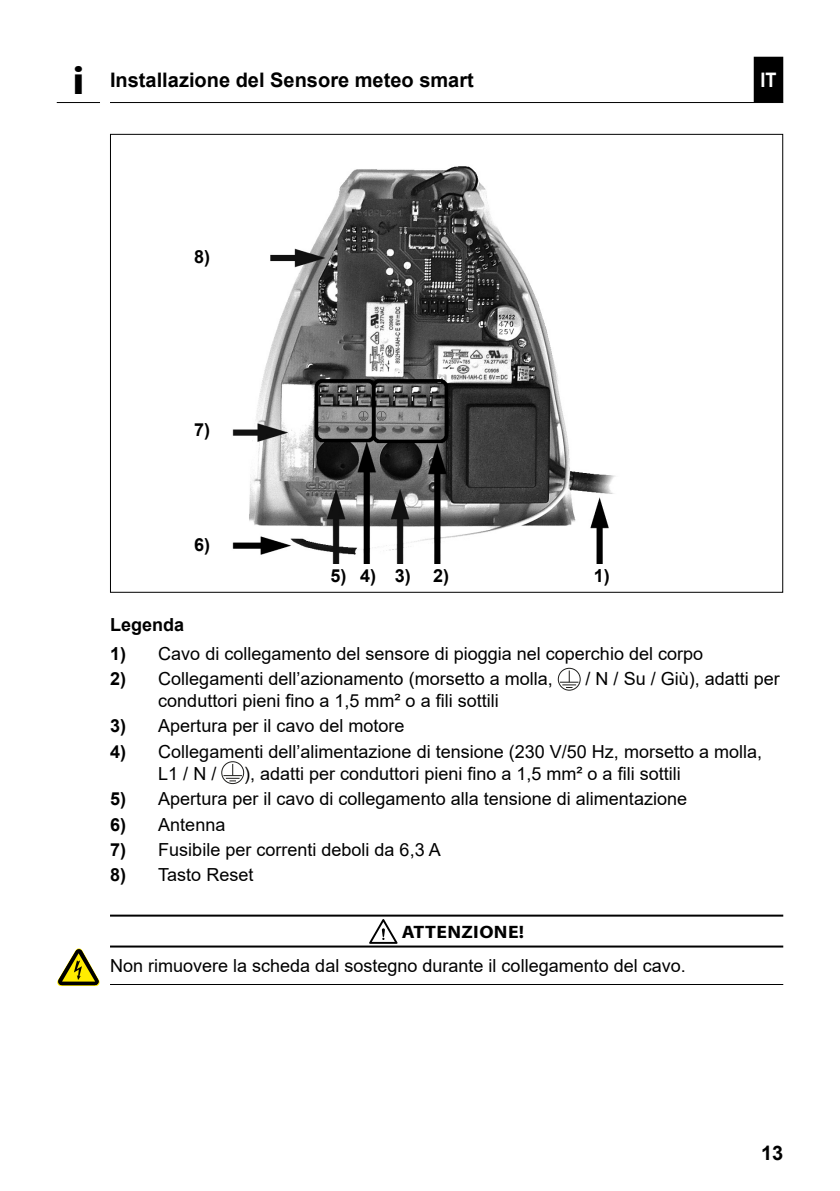
<style>
.page{position:relative;width:840px;height:1191px;background:#fff}
.page>*{position:absolute;margin:0;border:0;box-sizing:border-box;transform-origin:0 0}
.INFO-Icon{font:700 40px "Myriad Pro";color:#000;scale:1.1 1}
.Kapitelüberschrift{font:700 20px "Arial";color:#000}
.t1{font:700 20px "Arial";color:#fff;scale:.9 1}
.Fließtext_nach_GEFAH{font:18px/22px "Arial";color:#000}
.Untertitel_-_DE{font:700 18px "Arial";color:#000}
.ACHTUNG_-_DE{font:700 18px "Myriad Pro";letter-spacing:.02em;color:#000;scale:1.1 1}
.s1{font-weight:700}
</style>
<div class="page">
<div style="left:754px;top:58px;width:27px;height:43px;background:#000"></div>
<div style="left:753px;top:57px;width:29px;height:45px;border:2px solid #000"></div>
<hr style="left:110px;top:102px;width:672px;height:1px;background:#000">
<hr style="left:57px;top:102px;width:43px;height:1px;background:#000">
<img style="left:232px;top:166px;width:383px;height:397px">
<hr style="left:110px;top:914px;width:672px;height:2px;background:#000">
<hr style="left:110px;top:945px;width:672px;height:2px;background:#000">
<hr style="left:110px;top:984px;width:672px;height:1px;background:#000">
<div style="left:557px;top:668px;width:23px;height:22px;border:1px solid #1d1d1b;border-radius:50%"></div>
<svg style="left:559px;top:670px;width:19px;height:18px"></svg>
<div style="left:221px;top:761px;width:23px;height:23px;border:1px solid #1d1d1b;border-radius:50%"></div>
<svg style="left:223px;top:764px;width:19px;height:17px"></svg>
<svg style="left:369px;top:919px;width:28px;height:24px"></svg>
<svg style="left:57px;top:948px;width:43px;height:38px"></svg>
<p class="INFO-Icon" style="left:72px;top:59px;width:12px">i</p>
<p class="Kapitelüberschrift" style="left:110px;top:66px;width:365px">Installazione del Sensore meteo smart</p>
<p class="Untertitel_-_DE" style="left:194px;top:244px;width:18px">8)</p>
<p class="t1" style="left:760px;top:66px;width:19px">IT</p>
<p class="Untertitel_-_DE" style="left:194px;top:417px;width:18px">7)</p>
<p class="Untertitel_-_DE" style="left:194px;top:532px;width:18px">6)</p>
<p class="Untertitel_-_DE" style="left:330px;top:563px;width:18px">5)</p>
<p class="Untertitel_-_DE" style="left:360px;top:563px;width:18px">4)</p>
<p class="Untertitel_-_DE" style="left:394px;top:563px;width:18px">3)</p>
<p class="Untertitel_-_DE" style="left:433px;top:563px;width:18px">2)</p>
<p class="Untertitel_-_DE" style="left:593px;top:563px;width:18px">1)</p>
<p class="Untertitel_-_DE" style="left:110px;top:612px;width:76px">Legenda</p>
<p class="Fließtext_nach_GEFAH" style="left:110px;top:642px;width:594px"><span class="s1">1)</span> Cavo di collegamento del sensore di pioggia nel coperchio del corpo</p>
<p class="Fließtext_nach_GEFAH" style="left:110px;top:667px;width:444px"><span class="s1">2)</span> Collegamenti dell’azionamento (morsetto a molla,</p>
<p class="Fließtext_nach_GEFAH" style="left:585px;top:667px;width:196px">/ N / Su / Giù), adatti per</p>
<p class="Fließtext_nach_GEFAH" style="left:158px;top:689px;width:342px">conduttori pieni fino a 1,5 mm² o a fili sottili</p>
<p class="Fließtext_nach_GEFAH" style="left:110px;top:715px;width:296px"><span class="s1">3)</span> Apertura per il cavo del motore</p>
<p class="Fließtext_nach_GEFAH" style="left:158px;top:740px;width:605px;text-indent:-48px"><span class="s1">4)</span> Collegamenti dell’alimentazione di tensione (230 V/50 Hz, morsetto a molla,<br>L1 / N /</p>
<p class="Fließtext_nach_GEFAH" style="left:244px;top:762px;width:438px">), adatti per conduttori pieni fino a 1,5 mm² o a fili sottili</p>
<p class="Fließtext_nach_GEFAH" style="left:110px;top:787px;width:578px"><span class="s1">5)</span> Apertura per il cavo di collegamento alla tensione di alimentazione</p>
<p class="Fließtext_nach_GEFAH" style="left:110px;top:813px;width:117px"><span class="s1">6)</span> Antenna</p>
<p class="Fließtext_nach_GEFAH" style="left:110px;top:838px;width:332px"><span class="s1">7)</span> Fusibile per correnti deboli da 6,3 A</p>
<p class="Fließtext_nach_GEFAH" style="left:110px;top:864px;width:145px"><span class="s1">8)</span> Tasto Reset</p>
<p class="ACHTUNG_-_DE" style="left:401px;top:922px;width:113px">ATTENZIONE!</p>
<p class="Fließtext_nach_GEFAH" style="left:110px;top:954px;width:577px">Non rimuovere la scheda dal sostegno durante il collegamento del cavo.</p>
<p class="Kapitelüberschrift" style="left:760px;top:1139px;width:24px">13</p>
</div>
